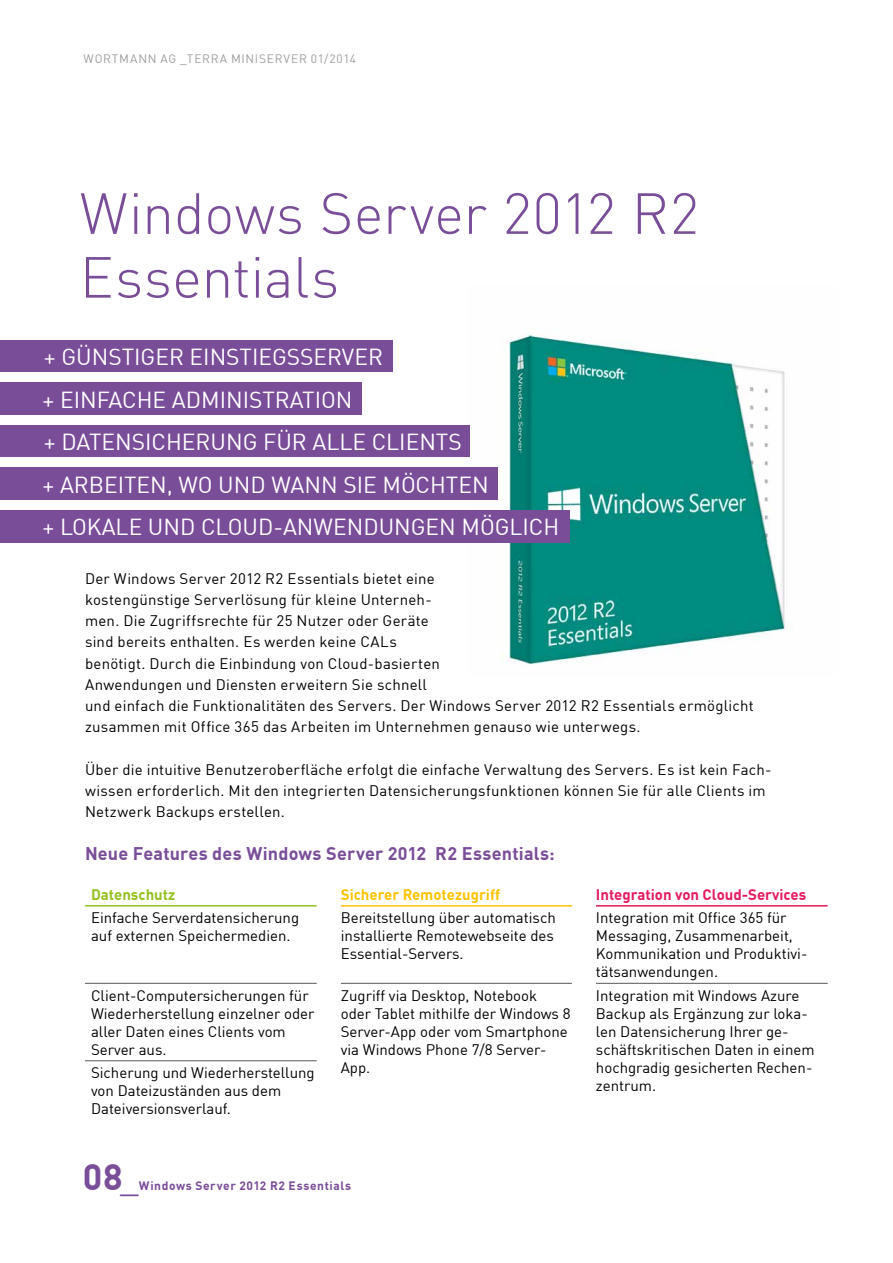
<style>
.page{position:relative;width:893px;height:1263px;background:#fff}
.page>*{position:absolute;margin:0;border:0;box-sizing:border-box;transform-origin:0 0}
.t1{font:300 57px/63.8px "DIN Offc Pro";letter-spacing:-.005em;color:#7a4d99}
.t2{font:700 36px "DIN Offc Pro";color:#7a4d99}
.t3{font:22.8px/42.6px "DIN Offc Pro";color:#fff}
.t4{font:700 18px "DIN Offc Pro";letter-spacing:.01em;color:#7a4d99}
.t5{font:15px/18px "DIN Offc Pro";color:#000}
.t6{font:700 15px "DIN Offc Pro";color:#e61b5e}
.t7{font:700 15px "DIN Offc Pro";color:#fdc300}
.t8{font:700 15px "DIN Offc Pro";color:#95c11f}
.t9{font:12px "DIN Offc Pro";letter-spacing:.06em;color:#9d9d9c}
.t10{font:700 12px "DIN Offc Pro";letter-spacing:.05em;color:#7a4d99}
.s1{font-weight:300}
</style>
<div class="page">
<img style="left:468px;top:328px;width:325px;height:337px">
<div style="left:0;top:340px;width:393px;height:32px;background:#7a4d99"></div>
<div style="left:0;top:383px;width:361px;height:32px;background:#7a4d99"></div>
<div style="left:0;top:425px;width:469px;height:32px;background:#7a4d99"></div>
<div style="left:0;top:468px;width:497px;height:32px;background:#7a4d99"></div>
<div style="left:0;top:510px;width:570px;height:33px;background:#7a4d99"></div>
<hr style="left:85px;top:983px;width:232px;height:1px;background:#575756">
<hr style="left:341px;top:983px;width:231px;height:1px;background:#575756">
<hr style="left:596px;top:983px;width:232px;height:1px;background:#575756">
<hr style="left:85px;top:1060px;width:232px;height:1px;background:#575756">
<hr style="left:85px;top:905px;width:232px;height:1px;background:#95c11f">
<hr style="left:341px;top:905px;width:231px;height:1px;background:#fdc300">
<hr style="left:596px;top:905px;width:232px;height:1px;background:#e41852">
<p class="t9" style="left:84px;top:49px;width:21px">WORTMANN</p>
<p class="t9" style="left:160px;top:49px;width:51px">AG _TERRA</p>
<p class="t9" style="left:231px;top:49px;width:126px">M IN ISERVER 01/2014</p>
<h1 class="t1" style="left:80px;top:176px;width:621px">Windows Server 2012 R2<br>Essentials</h1>
<h3 class="t3" style="left:44px;top:333px;width:222px">+ günstiger Ei nstiegsse</h3>
<h3 class="t3" style="left:327px;top:333px;width:57px">rve r</h3>
<h3 class="t3" style="left:43px;top:376px;width:95px">+ ei nfache</h3>
<h3 class="t3" style="left:172px;top:376px;width:182px">Administration</h3>
<h3 class="t3" style="left:44px;top:418px;width:102px">+ Datensiche</h3>
<h3 class="t3" style="left:196px;top:418px;width:144px">rung für alle</h3>
<h3 class="t3" style="left:43px;top:418px;width:466px;text-indent:329px">Clients<br>+ arbeiten, wo u nd wann SIE möchteN<br>+ lokale u nd Cloud-Anwendu ngen möglich</h3>
<p class="t5" style="left:85px;top:566px;width:670px;line-height:21.3px">Der Windows Server 2012 R2 Essentials bietet eine<br>kostengünstige Serverlösung für kleine Unterneh-<br>men. Die Zugriffsrechte für 25 N utzer oder Geräte<br>sind bereits enthalten. Es werden keine CALs<br>benötigt. Durch die Einbindung von Cloud-basierten<br>Anwendungen und Diensten erweitern Sie schnell<br>und einfach die Funktionalitäten des Servers. Der Windows Server 2012 R2 Essentials ermöglicht zusammen mit Office 365 das Arbeiten im Unternehmen genauso wie unterwegs.</p>
<p class="t5" style="left:85px;top:757px;width:688px;line-height:21.3px">Über die intuitive Benutzeroberfläche erfolgt die einfache Verwaltung des Servers. Es ist kein Fach&shy;wissen erforderlich. M it den integrierten Datensicherungsfunktionen können Sie für alle Clients im<br>N etzwerk Backups erstellen.</p>
<p class="t4" style="left:85px;top:838px;width:471px">Neue Features des Windows Server 2012 R2 Essentials:</p>
<p class="t8" style="left:91px;top:882px;width:86px">Datenschutz</p>
<p class="t7" style="left:341px;top:882px;width:161px">Sicherer Remotezugriff</p>
<p class="t6" style="left:596px;top:882px;width:212px">Integration von Cloud-Services</p>
<p class="t5" style="left:91px;top:907px;width:210px">Einfache Serverdatensicherung auf externen Speichermedien.</p>
<p class="t5" style="left:341px;top:907px;width:217px">Bereitstellung über automatisch installierte Remotewebseite des<br>Essential-Servers.</p>
<p class="t5" style="left:596px;top:907px;width:213px">Integration mit Office 365 für<br>Messaging, Zusammenarbeit,<br>Kommunikation und Produktivi&shy;tätsanwendungen.</p>
<p class="t5" style="left:91px;top:985px;width:225px">Client-Computersicherungen für<br>Wiederherstellung einzelner oder aller Daten eines Clients vom<br>Server aus.</p>
<p class="t5" style="left:341px;top:985px;width:231px">Zugriff via Desktop, N otebook oder Tablet mithilfe der Windows 8<br>Server-App oder vom Smartphone via Windows Phone 7/8 Server-<br>App.</p>
<p class="t5" style="left:596px;top:985px;width:220px">Integration mit Windows Azure<br>Backup als Ergänzung zur loka&shy;len Datensicherung Ihrer ge&shy;schäftskritischen Daten in einem hochgradig gesicherten Rechen&shy;zentrum.</p>
<p class="t5" style="left:91px;top:1062px;width:225px">Sicherung und Wiederherstellung von Dateizuständen aus dem<br>Dateiversionsverlauf.</p>
<h2 class="t2" style="left:83px;top:1146px;width:57px">08<span class="s1">_</span></h2>
<p class="t10" style="left:139px;top:1175px;width:214px">Windows Server 2012 R2 Essentials</p>
</div>
